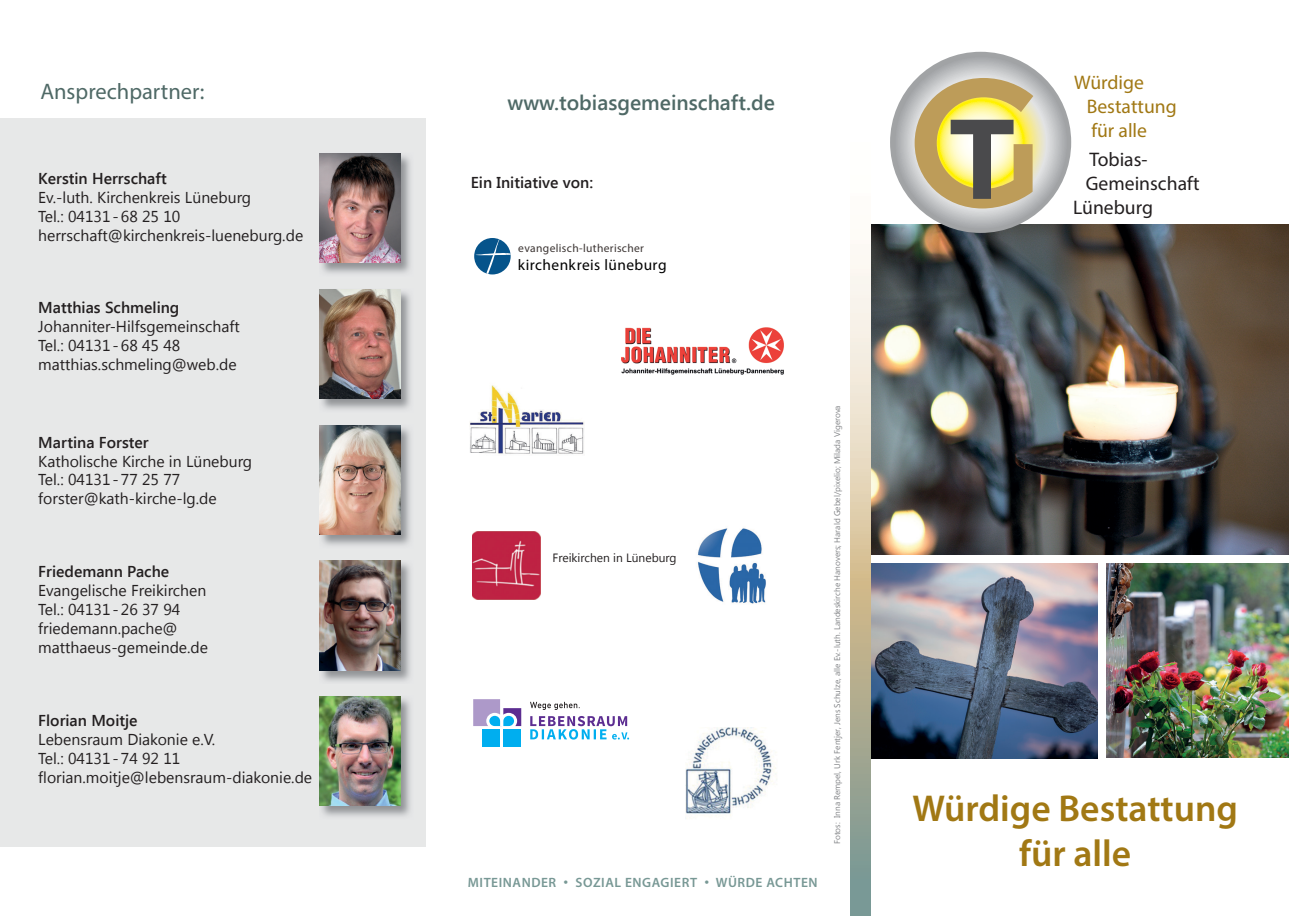
<style>
.page{position:relative;width:1289px;height:919px;background:#fff}
.page>*{position:absolute;margin:0;border:0;box-sizing:border-box;transform-origin:0 0}
.t1{font:600 37.5px/45px "Myriad Pro";color:#a17814;text-align:center}
.t2{font:22.5px "Myriad Pro";color:#4f6966}
.t3{font:600 21px "Segoe UI";color:#4f6966}
.t4{font:19.65px "Myriad Pro";color:#231f20}
.t5{font:19.65px/23.5px "Myriad Pro";color:#a17814}
.t6{font:15.75px/18.9px "Segoe UI";color:#231f20}
.t7{font:600 15.75px "Segoe UI";color:#231f20}
.t8{font:15.45px "Myriad Pro";letter-spacing:.03em;color:#000}
.t9{font:600 13.5px "Myriad Pro";letter-spacing:.04em;color:#789895}
.t10{font:12px "Segoe UI";color:#231f20}
.t11{font:11.55px "Myriad Pro";letter-spacing:.03em;color:#3c3533}
.t12{font:8.25px "Segoe UI";color:#808285}
.s1{font-family:"Arial";font-weight:400}
</style>
<div class="page">
<img style="left:870px;top:225px;width:418px;height:329px">
<div style="left:0;top:118px;width:425px;height:728px;background:#e7e8e8"></div>
<img style="left:319px;top:153px;width:92px;height:121px">
<img style="left:320px;top:153px;width:80px;height:109px">
<img style="left:319px;top:289px;width:92px;height:121px">
<img style="left:320px;top:289px;width:80px;height:109px">
<img style="left:870px;top:563px;width:227px;height:195px">
<svg style="left:474px;top:238px;width:36px;height:36px"></svg>
<svg style="left:475px;top:239px;width:35px;height:35px"></svg>
<img style="left:470px;top:385px;width:114px;height:69px">
<div style="left:482px;top:729px;width:18px;height:18px;background:#00aeef"></div>
<div style="left:503px;top:729px;width:18px;height:18px;background:#00aeef"></div>
<svg style="left:473px;top:699px;width:48px;height:27px"></svg>
<svg style="left:530px;top:716px;width:99px;height:23px"></svg>
<svg style="left:530px;top:701px;width:49px;height:9px"></svg>
<img style="left:1106px;top:563px;width:182px;height:194px">
<img style="left:685px;top:727px;width:92px;height:92px">
<img style="left:472px;top:531px;width:68px;height:68px">
<svg style="left:850px;top:244px;width:20px;height:670px;background:#c7c4ae"></svg>
<img style="left:319px;top:696px;width:92px;height:121px">
<img style="left:320px;top:696px;width:80px;height:109px">
<img style="left:621px;top:327px;width:163px;height:48px">
<img style="left:698px;top:528px;width:68px;height:76px">
<img style="left:319px;top:425px;width:92px;height:121px">
<img style="left:320px;top:425px;width:80px;height:110px">
<svg style="left:890px;top:52px;width:181px;height:181px;background:#b9bbba"></svg>
<svg style="left:914px;top:78px;width:119px;height:130px;background:#c3b478"></svg>
<img style="left:319px;top:560px;width:92px;height:122px">
<img style="left:320px;top:561px;width:80px;height:109px">
<h2 class="t2" style="left:40px;top:77px;width:165px">Ansprechpartner:</h2>
<p class="t7" style="left:38px;top:167px;width:130px">Kerstin Herrschaft</p>
<p class="t6" style="left:38px;top:187px;width:266px">Ev.-luth. Kirchenkreis Lüneburg<br>Tel.: 04131 - 68 25 10 herrschaft@kirchenkreis-lueneburg.de</p>
<p class="t7" style="left:38px;top:297px;width:143px">Matthias Schmeling</p>
<p class="t6" style="left:38px;top:316px;width:203px">Johanniter-Hilfsgemeinschaft<br>Tel.: 04131 - 68 45 48 matthias.schmeling@web.de</p>
<p class="t7" style="left:38px;top:431px;width:112px">Martina Forster</p>
<p class="t6" style="left:38px;top:451px;width:215px">Katholische Kirche in Lüneburg<br>Tel.: 04131 - 77 25 77 forster@kath-kirche-lg.de</p>
<p class="t7" style="left:38px;top:560px;width:132px">Friedemann Pache</p>
<p class="t6" style="left:38px;top:580px;width:171px">Evangelische Freikirchen<br>Tel.: 04131 - 26 37 94 friedemann.pache@ matthaeus-gemeinde.de</p>
<p class="t7" style="left:38px;top:709px;width:101px">Florian Moitje</p>
<p class="t6" style="left:38px;top:729px;width:275px">Lebensraum Diakonie e.V.<br>Tel.: 04131 - 74 92 11 florian.moitje@lebensraum-diakonie.de</p>
<h3 class="t3" style="left:507px;top:88px;width:269px">www.tobiasgemeinschaft.de</h3>
<p class="t7" style="left:471px;top:171px;width:124px">Ein Initiative von:</p>
<p class="t11" style="left:518px;top:241px;width:127px">evangelisch-lutherischer</p>
<p class="t8" style="left:518px;top:255px;width:150px">kirchenkreis lüneburg</p>
<p class="t10" style="left:552px;top:549px;width:126px">Freikirchen in Lüneburg</p>
<p class="t9" style="left:468px;top:873px;width:351px">MITEINANDER <span class="s1">•</span> SOZIAL ENGAGIERT <span class="s1">•</span> WÜRDE ACHTEN</p>
<p class="t12" style="left:831px;top:844px;width:440px;rotate:-90deg">Fotos: Inna Rempel, Urk Fentjer, Jens Schulze, alle Ev.-luth. Landeskirche Hanovers; Harald Gebel/pixelio; Milada Vigerova</p>
<p class="t5" style="left:1086px;top:71px;width:91px;text-indent:-13px">Würdige<br>Bestattung für alle</p>
<p class="t4" style="left:1089px;top:148px;width:60px">Tobias-</p>
<p class="t4" style="left:1085px;top:171px;width:115px">Gemeinschaft</p>
<p class="t4" style="left:1073px;top:195px;width:81px">Lüneburg</p>
<h1 class="t1" style="left:912px;top:784px;width:327px">Würdige Bestattung für alle</h1>
</div>
